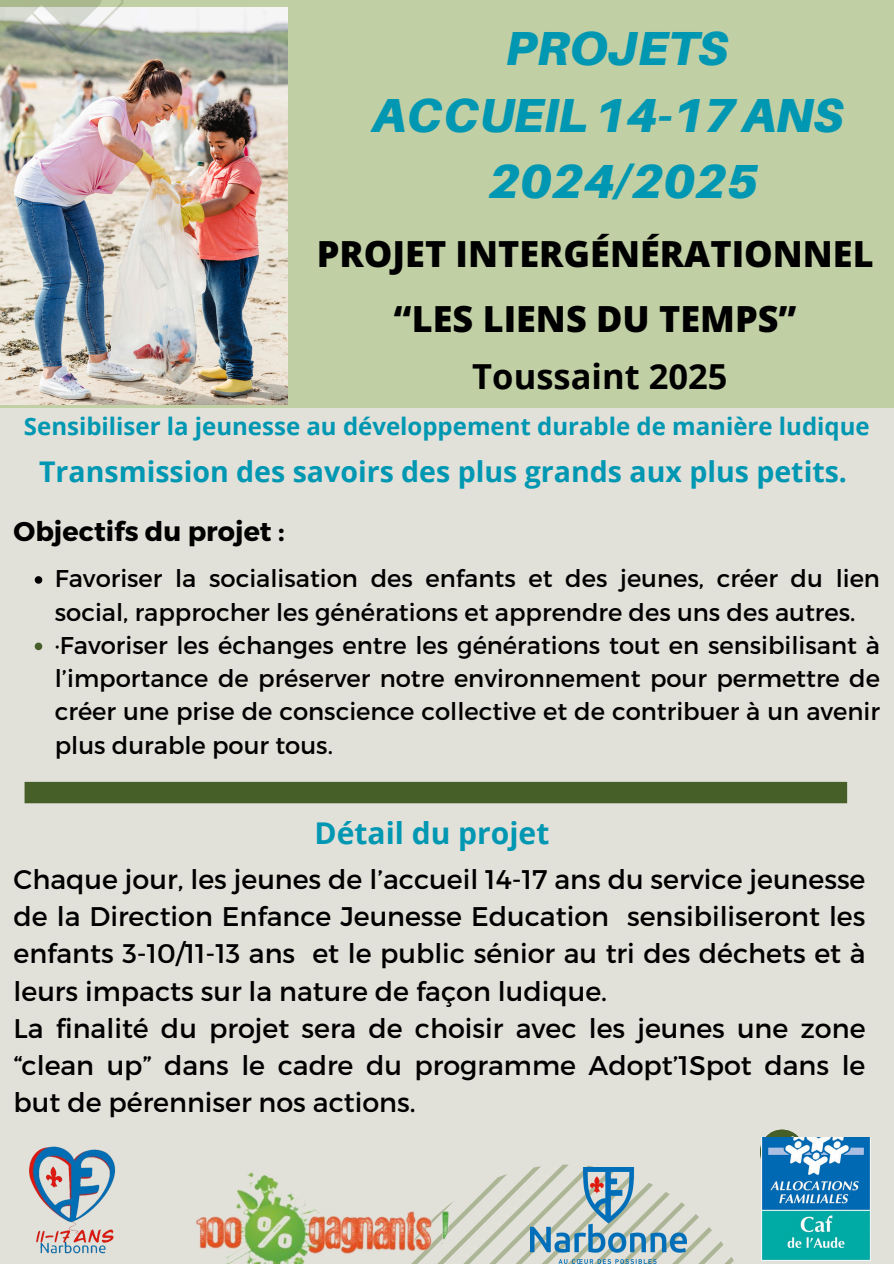
<style>
.page{position:relative;width:894px;height:1264px;background:#fff}
.page>*{position:absolute;margin:0;border:0;box-sizing:border-box;transform-origin:0 0}
.t1{font:italic 900 47.85px "Aileron";color:#0097b2}
.t2{font:800 36px "Open Sans";color:#000}
.t3{font:700 34.5px "Open Sans";color:#000}
.t4{font:700 30px "Open Sans";color:#0097b2}
.t5{font:700 28.5px "Open Sans";color:#0097b2}
.t6{font:700 27px "Montserrat";color:#000}
.t7{font:26.85px/37.2px "Montserrat";color:#000}
.t8{font:24.3px/33.2px "Montserrat";color:#000}
.t9{font:700 24px "Open Sans";color:#0097b2}
</style>
<div class="page">
<div style="left:0;top:0;width:893px;height:1263px;background:#e1e0d9"></div>
<div style="left:0;top:0;width:893px;height:408px;background:#c1cfa5"></div>
<img style="left:0;top:7px;width:287px;height:397px">
<div style="left:25px;top:781px;width:821px;height:22px;background:#465e28"></div>
<svg style="left:0;top:0;width:123px;height:53px;background:#aeb6a7"></svg>
<svg style="left:457px;top:1164px;width:277px;height:99px"></svg>
<div style="left:760px;top:1129px;width:43px;height:44px;background:#d6d7cd;border-radius:50%"></div>
<svg style="left:766px;top:1129px;width:33px;height:8px"></svg>
<img style="left:29px;top:1146px;width:87px;height:108px">
<img style="left:196px;top:1172px;width:261px;height:91px">
<img style="left:761px;top:1137px;width:109px;height:123px">
<img style="left:530px;top:1167px;width:156px;height:96px">
<svg style="left:35px;top:576px;width:7px;height:7px"></svg>
<svg style="left:35px;top:642px;width:7px;height:8px"></svg>
<h4 class="t1" style="left:506px;top:19px;width:224px">PROJETS</h4>
<h4 class="t1" style="left:372px;top:85px;width:472px">ACCUEIL14-17ANS</h4>
<h4 class="t1" style="left:488px;top:152px;width:271px">2024/2025</h4>
<p class="t2" style="left:317px;top:228px;width:558px">PROJET INTERGÉNÉRATIONNEL</p>
<p class="t2" style="left:394px;top:294px;width:404px">“LES LIENS DU TEMPS”</p>
<p class="t3" style="left:472px;top:352px;width:256px">Toussaint 2025</p>
<p class="t9" style="left:24px;top:409px;width:847px">Sensibiliser la jeunesse au développement durable de manière ludique</p>
<h5 class="t5" style="left:39px;top:451px;width:809px">Transmission des savoirs des plus grands aux plus petits.</h5>
<h3 class="t6" style="left:14px;top:514px;width:272px">Objectifs du projet :</h3>
<h6 class="t8" style="left:55px;top:561px;width:826px">Favoriser la socialisation des enfants et des jeunes, créer du lien social, rapprocher les générations et apprendre des uns des autres.</h6>
<h4 class="t8" style="left:55px;top:627px;width:826px;text-align:justify">·Favoriser les échanges entre les générations tout en sensibilisant à l’importance de préserver notre environnement pour permettre de créer une prise de conscience collective et de contribuer à un avenir plus durable pour tous.</h4>
<p class="t4" style="left:314px;top:811px;width:236px">Détail du projet</p>
<h4 class="t7" style="left:14px;top:859px;width:853px">Chaque jour, les jeunes de l’accueil 14-17 ans du service jeunesse de la Direction Enfance Jeunesse Education sensibiliseront les enfants 3-10/11-13 ans et le public sénior au tri des déchets et à leurs impacts sur la nature de façon ludique.<br>La finalité du projet sera de choisir avec les jeunes une zone “clean up” dans le cadre du programme Adopt’1Spot dans le but de pérenniser nos actions.</h4>
</div>
